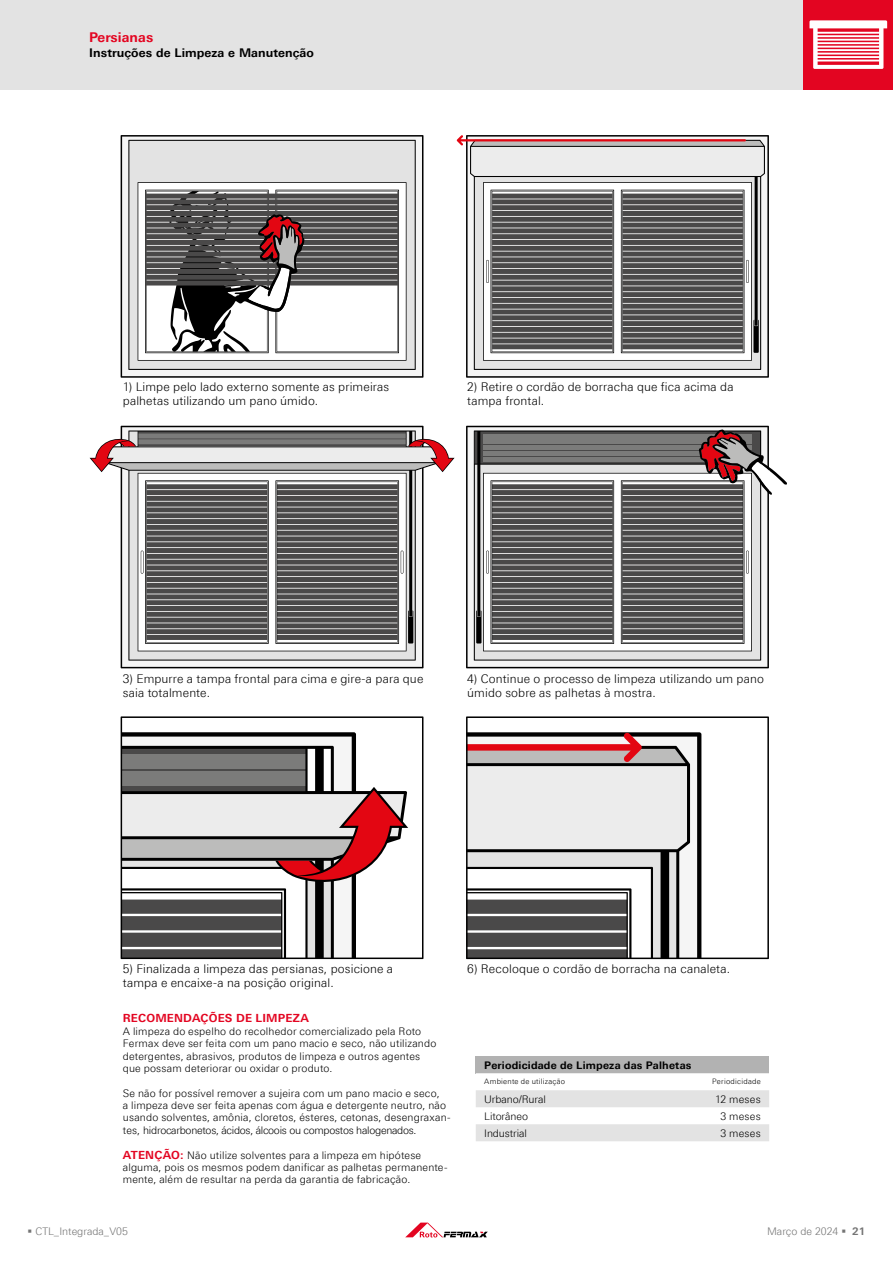
<style>
.page{position:relative;width:893px;height:1263px;background:#fff}
.page>*{position:absolute;margin:0;border:0;box-sizing:border-box;transform-origin:0 0}
.t1{font:700 13.5px "LT Univers Basic";letter-spacing:.005em;color:#e30521}
.t2{font:300 12px/14.4px "LT Univers Basic";letter-spacing:.01em;color:#000}
.t3{font:700 12px "LT Univers Basic";letter-spacing:.005em;color:#000}
.t4{font:700 11.25px "LT Univers Basic";letter-spacing:.015em;color:#e30521}
.t5{font:300 10.5px/12.5px "LT Univers Basic";letter-spacing:.015em;color:#000}
.t6{font:700 10.5px "LT Univers Basic";letter-spacing:.015em;color:#000}
.t7{font:300 10.5px "LT Univers Basic";color:#747474}
.t8{font:300 10.5px "LT Univers Basic";letter-spacing:-.01em;color:#000}
.t9{font:300 10.5px "LT Univers Basic";letter-spacing:-.005em;color:#000}
.t10{font:300 7.5px "LT Univers Basic";letter-spacing:.03em;color:#000}
.s1{font-weight:700;font-size:11.25px;color:#e30521}
.s2{font-weight:700}
</style>
<div class="page">
<div style="left:0;top:0;width:893px;height:89px;background:#e3e3e3"></div>
<div style="left:804px;top:0;width:89px;height:89px;background:#e30521"></div>
<svg style="left:405px;top:1222px;width:83px;height:15px"></svg>
<svg style="left:809px;top:20px;width:78px;height:49px"></svg>
<svg style="left:466px;top:135px;width:303px;height:243px"></svg>
<svg style="left:457px;top:135px;width:307px;height:218px;background:#918e8f"></svg>
<svg style="left:466px;top:426px;width:303px;height:242px"></svg>
<svg style="left:476px;top:429px;width:311px;height:214px"></svg>
<svg style="left:466px;top:716px;width:303px;height:243px"></svg>
<svg style="left:121px;top:135px;width:302px;height:243px;fill:#e3e3e3"></svg>
<svg style="left:146px;top:191px;width:252px;height:161px"></svg>
<svg style="left:120px;top:426px;width:304px;height:242px"></svg>
<svg style="left:90px;top:427px;width:365px;height:216px"></svg>
<svg style="left:121px;top:716px;width:302px;height:243px"></svg>
<div style="left:476px;top:1056px;width:293px;height:17px;background:#b2b2b2"></div>
<svg style="left:476px;top:1073px;width:293px;height:68px"></svg>
<p class="t1" style="left:89px;top:29px;width:65px">Persianas</p>
<p class="t3" style="left:89px;top:45px;width:226px">Instruções de Limpeza e Manutenção</p>
<p class="t2" style="left:123px;top:379px;width:268px">1) Limpe pelo lado externo somente as primeiras palhetas utilizando um pano úmido.</p>
<p class="t2" style="left:467px;top:379px;width:268px">2) Retire o cordão de borracha que fica acima da tampa frontal.</p>
<p class="t2" style="left:123px;top:671px;width:302px">3) Empurre a tampa frontal para cima e gire-a para que saia totalmente.</p>
<p class="t2" style="left:467px;top:671px;width:298px">4) Continue o processo de limpeza utilizando um pano úmido sobre as palhetas à mostra.</p>
<p class="t2" style="left:123px;top:961px;width:272px">5) Finalizada a limpeza das persianas, posicione a tampa e encaixe-a na posição original.</p>
<p class="t2" style="left:467px;top:961px;width:264px">6) Recoloque o cordão de borracha na canaleta.</p>
<p class="t4" style="left:123px;top:1011px;width:188px">RECOMENDAÇÕES DE LIMPEZA</p>
<p class="t5" style="left:123px;top:1025px;width:315px">A limpeza do espelho do recolhedor comercializado pela Roto Fermax deve ser feita com um pano macio e seco, não utilizando detergentes, abrasivos, produtos de limpeza e outros agentes que possam deteriorar ou oxidar o produto.</p>
<p class="t5" style="left:123px;top:1086px;width:329px">Se não for possível remover a sujeira com um pano macio e seco,<br>a limpeza deve ser feita apenas com água e detergente neutro, não usando solventes, amônia, cloretos, ésteres, cetonas, desengraxan&shy;tes, hidrocarbonetos, ácidos, álcoois ou compostos halogenados.</p>
<p class="t5" style="left:123px;top:1148px;width:326px"><span class="s1">ATENÇÃO:</span> Não utilize solventes para a limpeza em hipótese alguma, pois os mesmos podem danificar as palhetas permanente&shy;mente, além de resultar na perda da garantia de fabricação.</p>
<p class="t6" style="left:484px;top:1058px;width:209px">Periodicidade de Limpeza das Palhetas</p>
<p class="t10" style="left:484px;top:1077px;width:82px">Ambiente de utilização</p>
<p class="t10" style="left:712px;top:1077px;width:50px">Periodicidade</p>
<p class="t8" style="left:484px;top:1092px;width:63px">Urbano/Rural</p>
<p class="t5" style="left:715px;top:1092px;width:47px">12 meses</p>
<p class="t9" style="left:484px;top:1109px;width:45px">Litorâneo</p>
<p class="t5" style="left:720px;top:1109px;width:42px">3 meses</p>
<p class="t8" style="left:484px;top:1127px;width:44px">Industrial</p>
<p class="t5" style="left:720px;top:1126px;width:42px">3 meses</p>
<p class="t7" style="left:28px;top:1225px;width:102px">▪ CTL_Integrada_V05</p>
<p class="t7" style="left:767px;top:1225px;width:100px">Março de 2024 ▪ <span class="s2">21</span></p>
</div>
